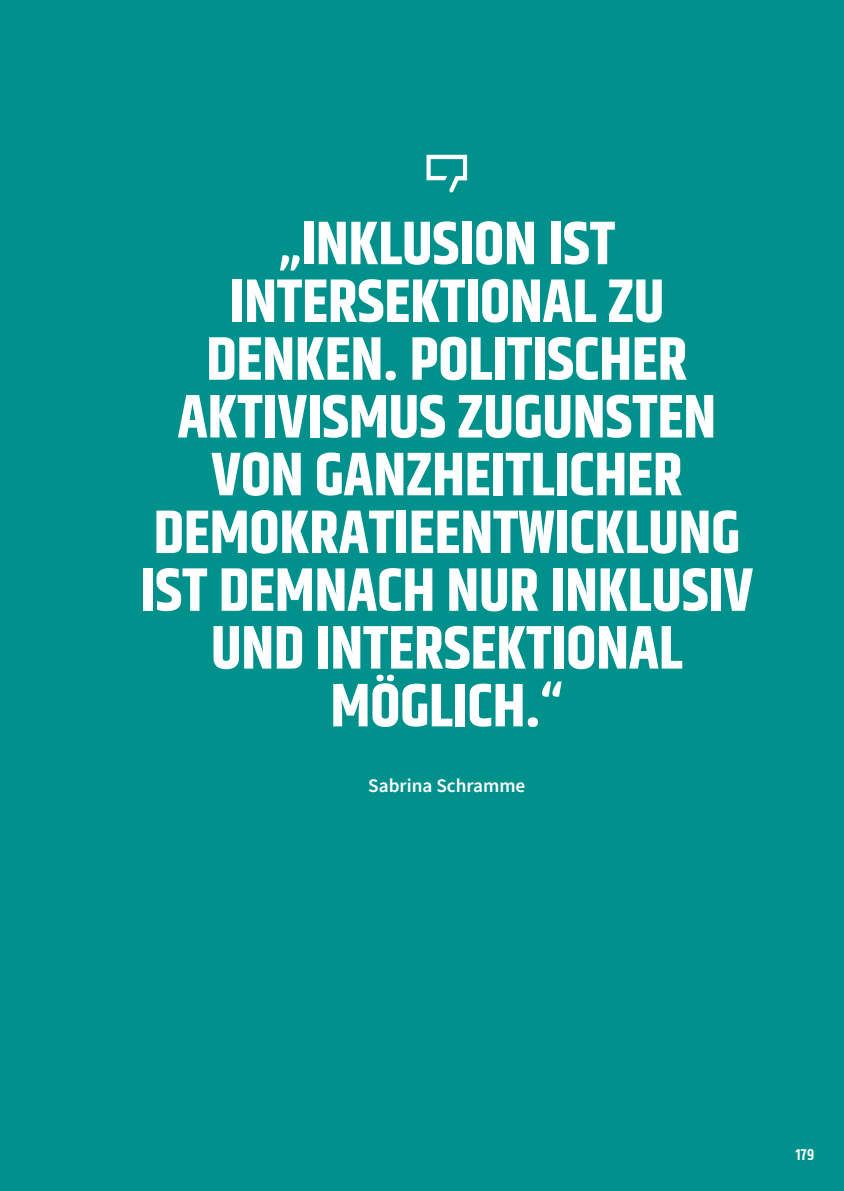
<style>
.page{position:relative;width:844px;height:1191px;background:#fff}
.page>*{position:absolute;margin:0;border:0;box-sizing:border-box;transform-origin:0 0}
.Zitatseite-Farbig{font:700 61.25px/57.8px "Khand";color:#fff;text-align:center}
.Zitatseite-Farbig-Autoren{font:600 19.25px "Source Sans Pro";color:#fff}
.t1{font:600 15.75px "Khand";color:#fff}
</style>
<div class="page">
<div style="left:0;top:0;width:843px;height:1191px;background:#00918d"></div>
<svg style="left:426px;top:155px;width:41px;height:38px"></svg>
<p class="Zitatseite-Farbig" style="left:140px;top:218px;width:614px">„INKLUSION IST<br>INTERSEKTIONAL ZU<br>DENKEN. POLITISCHER<br>AKTIVISMUS ZUGUNSTEN<br>VON GANZHEITLICHER<br>DEMOKRATIEENTWICKLUNG<br>IST DEMNACH NUR INKLUSIV<br>UND INTERSEKTIONAL<br>MÖGLICH.“</p>
<p class="Zitatseite-Farbig-Autoren" style="left:368px;top:773px;width:159px">Sabrina Schramme</p>
<p class="t1" style="left:795px;top:1144px;width:20px">179</p>
</div>
